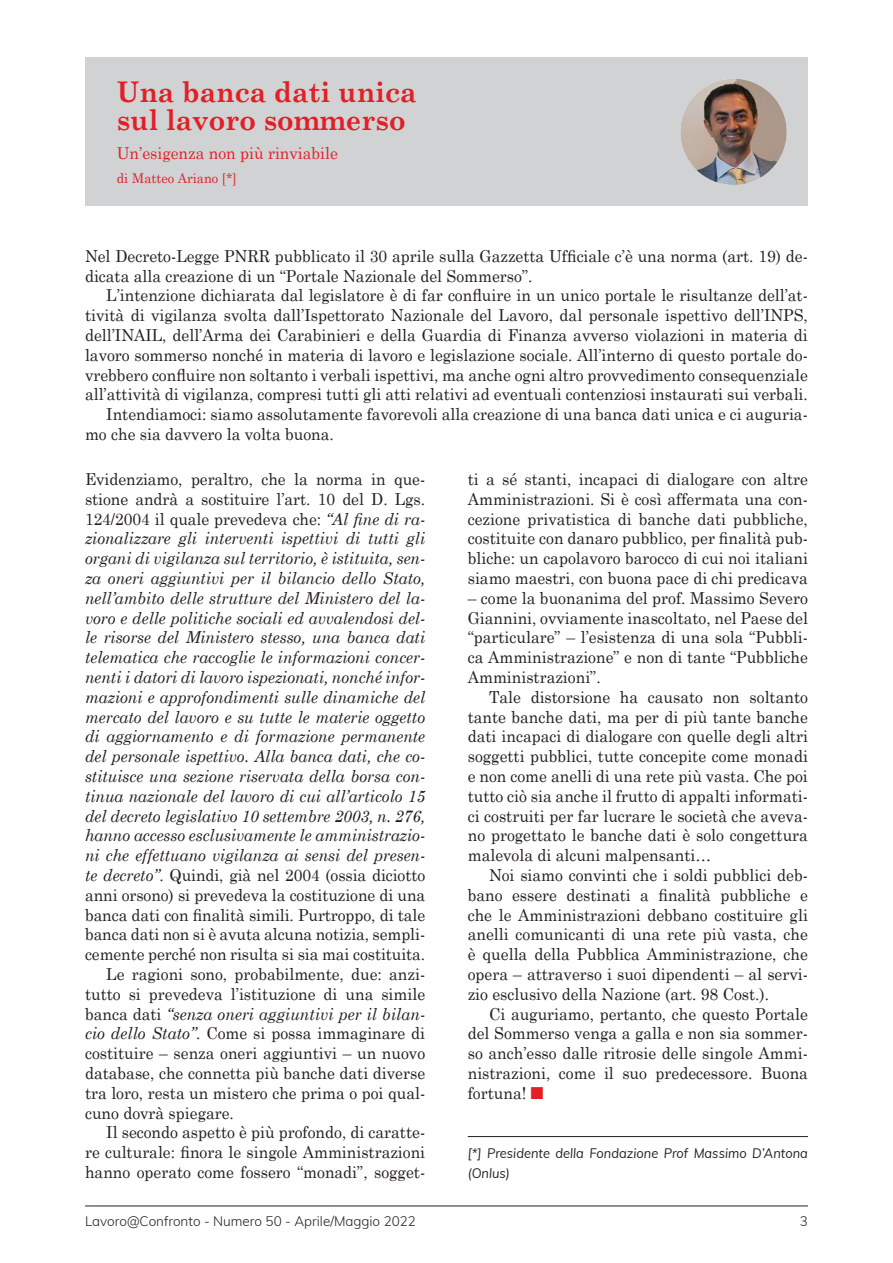
<style>
.page{position:relative;width:893px;height:1263px;background:#fff}
.page>*{position:absolute;margin:0;border:0;box-sizing:border-box;transform-origin:0 0}
.t1{font:700 28.5px/28.5px "Century Schoolbook";color:#e21f26;scale:.95 1}
.t2{font:16.5px/19.8px "Century Schoolbook";color:#231f20;text-align:justify;scale:.95 1}
.t3{font:italic 16.5px "Century Schoolbook";letter-spacing:-.005em;color:#231f20;scale:.95 1}
.t4{font:16.5px "Century Schoolbook";color:#e21f26;scale:.95 1}
.t5{font:italic 13.5px/19.8px "Muli";color:#231f20;scale:.95 1}
.t6{font:300 13.5px "Muli";color:#231f20}
.t7{font:13.5px "Century Schoolbook";color:#e21f26;scale:.95 1}
.s1{font-style:italic}
.s2{font-style:normal}
.s3{font-family:"Monotype Sorts";color:#e21f26}
</style>
<div class="page">
<hr style="left:85px;top:1205px;width:723px;height:1px;background:#231f20">
<hr style="left:468px;top:1136px;width:340px;height:1px;background:#231f20">
<div style="left:85px;top:57px;width:723px;height:149px;background:#d1d2d4"></div>
<img style="left:680px;top:79px;width:107px;height:106px;border-radius:53px">
<h1 class="t1" style="left:117px;top:77px;width:317px">Una banca dati unica sul lavoro sommerso</h1>
<p class="t4" style="left:117px;top:142px;width:234px">Un’esigenza non più rinviabile</p>
<p class="t7" style="left:117px;top:170px;width:128px">di Matteo Ariano [*]</p>
<p class="t2" style="left:85px;top:245px;width:762px">Nel Decreto-Legge PNRR pubblicato il 30 aprile sulla Gazzetta Ufficiale c’è una norma (art. 19) de&shy;dicata alla creazione di un “Portale Nazionale del Sommerso”.</p>
<p class="t2" style="left:106px;top:285px;width:740px">L’intenzione dichiarata dal legislatore è di far confluire in un unico portale le risultanze dell’at-</p>
<p class="t2" style="left:85px;top:305px;width:762px">tività di vigilanza svolta dall’Ispettorato Nazionale del Lavoro, dal personale ispettivo dell’INPS,</p>
<p class="t2" style="left:85px;top:325px;width:762px">dell’INAIL, dell’Arma dei Carabinieri e della Guardia di Finanza avverso violazioni in materia di</p>
<p class="t2" style="left:85px;top:344px;width:762px">lavoro sommerso nonché in materia di lavoro e legislazione sociale. All’interno di questo portale do-</p>
<p class="t2" style="left:85px;top:364px;width:762px">vrebbero confluire non soltanto i verbali ispettivi, ma anche ogni altro provvedimento consequenziale</p>
<p class="t2" style="left:85px;top:384px;width:762px">all’attività di vigilanza, compresi tutti gli atti relativi ad eventuali contenziosi instaurati sui verbali.</p>
<p class="t2" style="left:106px;top:404px;width:740px">Intendiamoci: siamo assolutamente favorevoli alla creazione di una banca dati unica e ci auguria-</p>
<p class="t2" style="left:85px;top:424px;width:263px">mo che sia davvero la volta buona.</p>
<p class="t2" style="left:85px;top:469px;width:360px">Evidenziamo, peraltro, che la norma in que-</p>
<p class="t2" style="left:85px;top:488px;width:360px">stione andrà a sostituire l’art. 10 del D. Lgs.</p>
<p class="t2" style="left:85px;top:508px;width:360px">124/2004 il quale prevedeva che: <span class="s1">“Al fine di ra-</span></p>
<p class="t3" style="left:85px;top:528px;width:360px">zionalizzare gli interventi ispettivi di tutti gli</p>
<p class="t3" style="left:85px;top:548px;width:360px">organi di vigilanza sul territorio, è istituita, sen-</p>
<p class="t3" style="left:85px;top:568px;width:360px">za oneri aggiuntivi per il bilancio dello Stato,</p>
<p class="t3" style="left:85px;top:587px;width:360px">nell’ambito delle strutture del Ministero del la-</p>
<p class="t3" style="left:85px;top:607px;width:360px">voro e delle politiche sociali ed avvalendosi del-</p>
<p class="t3" style="left:85px;top:627px;width:360px">le risorse del Ministero stesso, una banca dati</p>
<p class="t3" style="left:85px;top:647px;width:360px">telematica che raccoglie le informazioni concer-</p>
<p class="t3" style="left:85px;top:667px;width:360px">nenti i datori di lavoro ispezionati, nonché infor-</p>
<p class="t3" style="left:85px;top:686px;width:360px">mazioni e approfondimenti sulle dinamiche del</p>
<p class="t3" style="left:85px;top:706px;width:360px">mercato del lavoro e su tutte le materie oggetto</p>
<p class="t3" style="left:85px;top:726px;width:360px">di aggiornamento e di formazione permanente</p>
<p class="t3" style="left:85px;top:746px;width:360px">del personale ispettivo. Alla banca dati, che co-</p>
<p class="t3" style="left:85px;top:766px;width:360px">stituisce una sezione riservata della borsa con-</p>
<p class="t3" style="left:85px;top:785px;width:360px">tinua nazionale del lavoro di cui all’articolo 15</p>
<p class="t3" style="left:85px;top:805px;width:360px">del decreto legislativo 10 settembre 2003, n. 276,</p>
<p class="t3" style="left:85px;top:825px;width:360px">hanno accesso esclusivamente le amministrazio-</p>
<p class="t3" style="left:85px;top:845px;width:360px">ni che effettuano vigilanza ai sensi del presen-</p>
<p class="t2" style="left:85px;top:865px;width:360px"><span class="s1">te decreto”</span>. Quindi, già nel 2004 (ossia diciotto</p>
<p class="t2" style="left:85px;top:884px;width:360px">anni orsono) si prevedeva la costituzione di una</p>
<p class="t2" style="left:85px;top:904px;width:360px">banca dati con finalità simili. Purtroppo, di tale</p>
<p class="t2" style="left:85px;top:924px;width:360px">banca dati non si è avuta alcuna notizia, sempli-</p>
<p class="t2" style="left:85px;top:944px;width:360px">cemente perché non risulta si sia mai costituita.</p>
<p class="t2" style="left:106px;top:964px;width:337px">Le ragioni sono, probabilmente, due: anzi-</p>
<p class="t2" style="left:85px;top:983px;width:360px">tutto si prevedeva l’istituzione di una simile</p>
<p class="t3" style="left:85px;top:1003px;width:360px"><span class="s2">banca dati</span> “senza oneri aggiuntivi per il bilan-</p>
<p class="t2" style="left:85px;top:1023px;width:360px"><span class="s1">cio dello Stato”</span>. Come si possa immaginare di</p>
<p class="t2" style="left:85px;top:1043px;width:360px">costituire – senza oneri aggiuntivi – un nuovo</p>
<p class="t2" style="left:85px;top:1063px;width:360px">database, che connetta più banche dati diverse</p>
<p class="t2" style="left:85px;top:1082px;width:360px">tra loro, resta un mistero che prima o poi qual-</p>
<p class="t2" style="left:85px;top:1102px;width:158px">cuno dovrà spiegare.</p>
<p class="t2" style="left:106px;top:1122px;width:337px">Il secondo aspetto è più profondo, di caratte-</p>
<p class="t2" style="left:85px;top:1142px;width:360px">re culturale: finora le singole Amministrazioni</p>
<p class="t2" style="left:85px;top:1162px;width:360px">hanno operato come fossero “monadi”, sogget-</p>
<p class="t2" style="left:468px;top:469px;width:360px">ti a sé stanti, incapaci di dialogare con altre Amministrazioni. Si è così affermata una con&shy;cezione privatistica di banche dati pubbliche, costituite con danaro pubblico, per finalità pub&shy;bliche: un capolavoro barocco di cui noi italiani siamo maestri, con buona pace di chi predicava</p>
<p class="t2" style="left:468px;top:587px;width:360px">– come la buonanima del prof. Massimo Severo Giannini, ovviamente inascoltato, nel Paese del “particulare” – l’esistenza di una sola “Pubbli&shy;ca Amministrazione” e non di tante “Pubbliche Amministrazioni”.</p>
<p class="t2" style="left:468px;top:686px;width:360px;text-indent:21px">Tale distorsione ha causato non soltanto tante banche dati, ma per di più tante banche dati incapaci di dialogare con quelle degli altri soggetti pubblici, tutte concepite come monadi e non come anelli di una rete più vasta. Che poi tutto ciò sia anche il frutto di appalti informati&shy;ci costruiti per far lucrare le società che aveva&shy;no progettato le banche dati è solo congettura malevola di alcuni malpensanti…</p>
<p class="t2" style="left:468px;top:865px;width:360px;text-indent:21px">Noi siamo convinti che i soldi pubblici deb&shy;bano essere destinati a finalità pubbliche e che le Amministrazioni debbano costituire gli anelli comunicanti di una rete più vasta, che è quella della Pubblica Amministrazione, che opera – attraverso i suoi dipendenti – al servi&shy;zio esclusivo della Nazione (art. 98 Cost.).</p>
<p class="t2" style="left:468px;top:1003px;width:360px;text-indent:21px">Ci auguriamo, pertanto, che questo Portale del Sommerso venga a galla e non sia sommer&shy;so anch’esso dalle ritrosie delle singole Ammi&shy;nistrazioni, come il suo predecessore. Buona fortuna! <span class="s3">n</span></p>
<p class="t5" style="left:468px;top:1143px;width:360px">[*] Presidente della Fondazione Prof Massimo D’Antona (Onlus)</p>
<p class="t6" style="left:85px;top:1212px;width:333px">Lavoro@Confronto - Numero 50 - Aprile/Maggio 2022</p>
<p class="t6" style="left:800px;top:1212px;width:10px">3</p>
</div>
